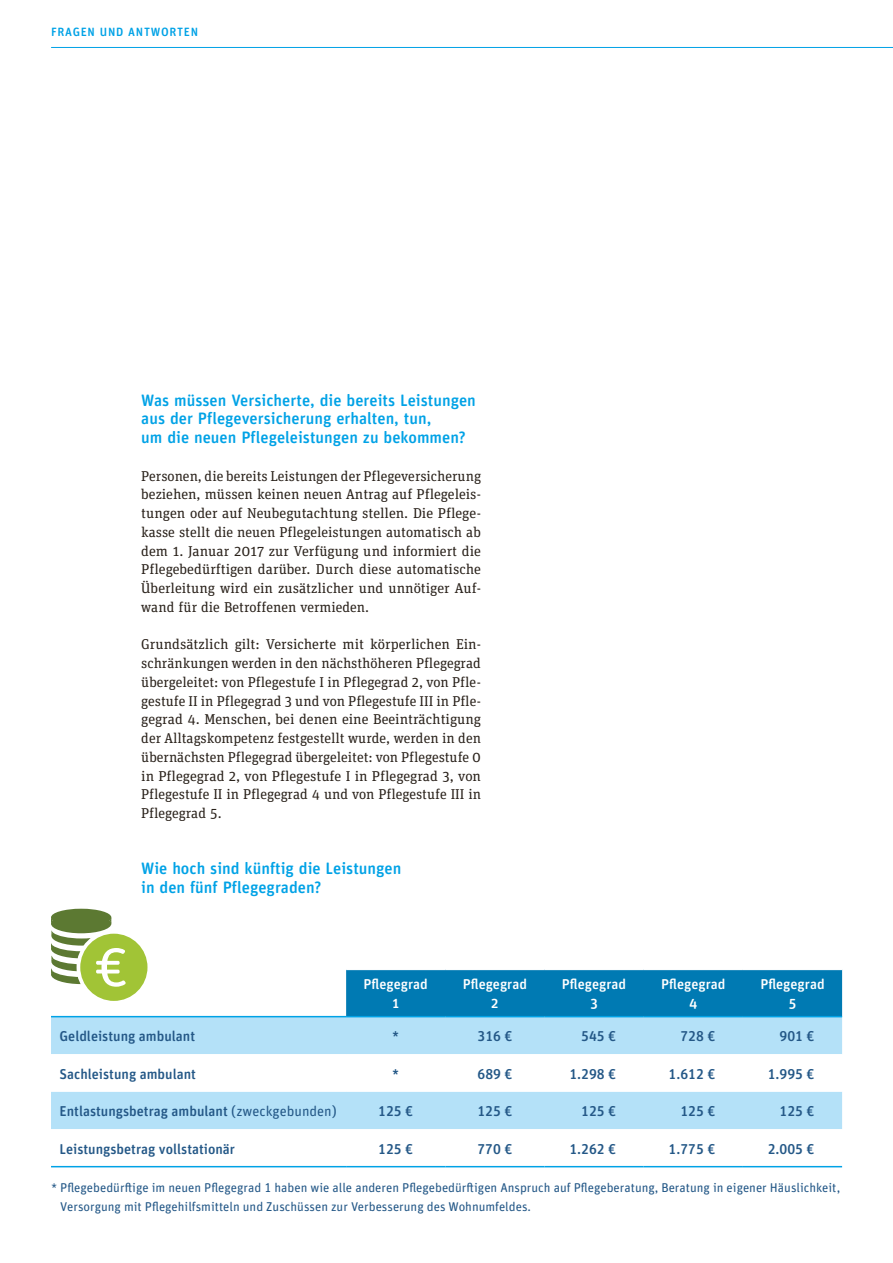
<style>
.page{position:relative;width:893px;height:1263px;background:#fff}
.page>*{position:absolute;margin:0;border:0;box-sizing:border-box;transform-origin:0 0}
.t1{font:58.5px "Unit Rounded Pro";color:#fff}
.t2{font:500 16.5px/18.8px "Unit Rounded OT";color:#00a2e6}
.t3{font:14.25px/18.8px "Unit Slab OT";color:#29211a;text-align:justify}
.t4{font:500 14.25px "Unit Rounded OT";color:#245887}
.t5{font:500 14.25px/18.8px "Unit Rounded OT";color:#fff;text-align:center}
.t6{font:12.75px/18.8px "Unit Rounded OT";color:#245887}
.t7{font:500 12px "Unit Rounded OT";letter-spacing:.06em;color:#00a2e6}
.s1{font-weight:400}
</style>
<div class="page">
<hr style="left:51px;top:47px;width:842px;height:1px;background:#00a2e6">
<div style="left:346px;top:970px;width:496px;height:46px;background:#007ab3"></div>
<div style="left:51px;top:1017px;width:791px;height:37px;background:#b4e1f8"></div>
<svg style="left:51px;top:1092px;width:295px;height:74px"></svg>
<svg style="left:346px;top:1092px;width:496px;height:74px;fill:#b4e1f8"></svg>
<hr style="left:51px;top:1016px;width:295px;height:1px;background:#00a2e6">
<hr style="left:346px;top:1016px;width:99px;height:1px;background:#00a2e6">
<hr style="left:445px;top:1016px;width:99px;height:1px;background:#00a2e6">
<hr style="left:544px;top:1016px;width:100px;height:1px;background:#00a2e6">
<hr style="left:644px;top:1016px;width:99px;height:1px;background:#00a2e6">
<hr style="left:743px;top:1016px;width:99px;height:1px;background:#00a2e6">
<hr style="left:51px;top:1166px;width:295px;height:1px;background:#00a2e6">
<hr style="left:346px;top:1166px;width:99px;height:1px;background:#00a2e6">
<hr style="left:445px;top:1166px;width:99px;height:1px;background:#00a2e6">
<hr style="left:544px;top:1166px;width:100px;height:1px;background:#00a2e6">
<hr style="left:644px;top:1166px;width:99px;height:1px;background:#00a2e6">
<hr style="left:743px;top:1166px;width:99px;height:1px;background:#00a2e6">
<svg style="left:51px;top:930px;width:53px;height:54px"></svg>
<div style="left:51px;top:914px;width:60px;height:19px;background:#5c7932;border-radius:50%"></div>
<div style="left:51px;top:909px;width:60px;height:17px;background:#5c7932;border-radius:50%"></div>
<div style="left:78px;top:932px;width:71px;height:71px;background:#a1c436;border-radius:50%"></div>
<div style="left:77px;top:930px;width:74px;height:74px;border:4px solid #fff;border-radius:50%"></div>
<p class="t7" style="left:51px;top:24px;width:149px">FRAGEN UND ANTWORTEN</p>
<p class="t2" style="left:141px;top:390px;width:336px">Was müssen Versicherte, die bereits Leistungen aus der Pflegeversicherung erhalten, tun,<br>um die neuen Pflegeleistungen zu bekommen?</p>
<p class="t3" style="left:141px;top:466px;width:341px">Personen, die bereits Leistungen der Pflegeversicherung beziehen, müssen keinen neuen Antrag auf Pflegeleis&shy;tungen oder auf Neubegutachtung stellen. Die Pflege&shy;kasse stellt die neuen Pflegeleistungen automatisch ab dem 1. Januar 2017 zur Verfügung und informiert die Pflegebedürftigen darüber. Durch diese automatische Überleitung wird ein zusätzlicher und unnötiger Auf&shy;wand für die Betroffenen vermieden.</p>
<p class="t3" style="left:141px;top:635px;width:341px">Grundsätzlich gilt: Versicherte mit körperlichen Ein&shy;schränkungen werden in den nächsthöheren Pflegegrad übergeleitet: von Pflegestufe I in Pflegegrad 2, von Pfle&shy;gestufe II in Pflegegrad 3 und von Pflegestufe III in Pfle&shy;gegrad 4. Menschen, bei denen eine Beeinträchtigung der Alltagskompetenz festgestellt wurde, werden in den übernächsten Pflegegrad übergeleitet: von Pflegestufe 0 in Pflegegrad 2, von Pflegestufe I in Pflegegrad 3, von Pflegestufe II in Pflegegrad 4 und von Pflegestufe III in Pflegegrad 5.</p>
<p class="t2" style="left:141px;top:859px;width:262px">Wie hoch sind künftig die Leistungen in den fünf Pflegegraden?</p>
<h1 class="t1" style="left:95px;top:925px;width:34px">€</h1>
<p class="t5" style="left:364px;top:975px;width:66px">Pflegegrad<br>1</p>
<p class="t5" style="left:463px;top:975px;width:66px">Pflegegrad<br>2</p>
<p class="t5" style="left:562px;top:975px;width:66px">Pflegegrad<br>3</p>
<p class="t5" style="left:661px;top:975px;width:66px">Pflegegrad<br>4</p>
<p class="t5" style="left:760px;top:975px;width:66px">Pflegegrad<br>5</p>
<p class="t4" style="left:60px;top:1027px;width:137px">Geldleistung ambulant</p>
<p class="t4" style="left:392px;top:1027px;width:8px">*</p>
<p class="t4" style="left:477px;top:1027px;width:36px">316 €</p>
<p class="t4" style="left:581px;top:1027px;width:36px">545 €</p>
<p class="t4" style="left:680px;top:1027px;width:36px">728 €</p>
<p class="t4" style="left:780px;top:1027px;width:36px">901 €</p>
<p class="t4" style="left:60px;top:1065px;width:138px">Sachleistung ambulant</p>
<p class="t4" style="left:392px;top:1065px;width:8px">*</p>
<p class="t4" style="left:477px;top:1065px;width:36px">689 €</p>
<p class="t4" style="left:569px;top:1065px;width:48px">1.298 €</p>
<p class="t4" style="left:669px;top:1065px;width:48px">1.612 €</p>
<p class="t4" style="left:768px;top:1065px;width:48px">1.995 €</p>
<p class="t4" style="left:60px;top:1102px;width:279px">Entlastungsbetrag ambulant <span class="s1">(zweckgebunden)</span></p>
<p class="t4" style="left:378px;top:1102px;width:36px">125 €</p>
<p class="t4" style="left:477px;top:1102px;width:36px">125 €</p>
<p class="t4" style="left:581px;top:1102px;width:36px">125 €</p>
<p class="t4" style="left:680px;top:1102px;width:36px">125 €</p>
<p class="t4" style="left:780px;top:1102px;width:36px">125 €</p>
<p class="t4" style="left:60px;top:1140px;width:177px">Leistungsbetrag vollstationär</p>
<p class="t4" style="left:378px;top:1140px;width:36px">125 €</p>
<p class="t4" style="left:477px;top:1140px;width:36px">770 €</p>
<p class="t4" style="left:569px;top:1140px;width:48px">1.262 €</p>
<p class="t4" style="left:668px;top:1140px;width:48px">1.775 €</p>
<p class="t4" style="left:768px;top:1140px;width:48px">2.005 €</p>
<p class="t6" style="left:60px;top:1178px;width:781px;text-indent:-9px">* Pflegebedürftige im neuen Pflegegrad 1 haben wie alle anderen Pflegebedürftigen Anspruch auf Pflegeberatung, Beratung in eigener Häuslichkeit,<br>Versorgung mit Pflegehilfsmitteln und Zuschüssen zur Verbesserung des Wohnumfeldes.</p>
</div>
